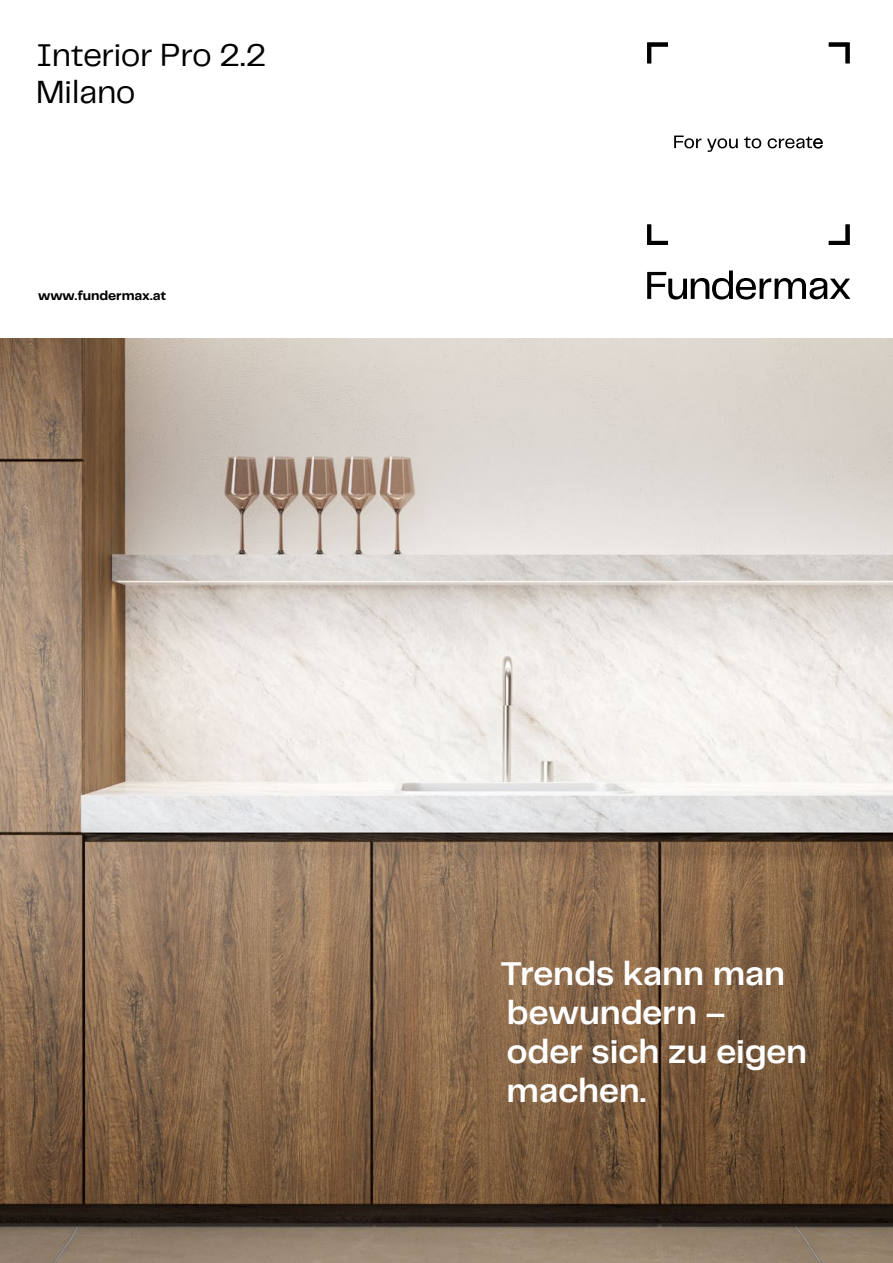
<style>
.page{position:relative;width:893px;height:1263px;background:#fff}
.page>*{position:absolute;margin:0;border:0;box-sizing:border-box;transform-origin:0 0}
.t1{font:600 34.5px/39px "Telegraf";letter-spacing:-.01em;color:#fff}
.t2{font:33px/37.5px "Telegraf";letter-spacing:-.01em;color:#000}
.t3{font:700 13.5px "Telegraf";letter-spacing:-.005em;color:#000}
</style>
<div class="page">
<img style="left:0;top:339px;width:893px;height:924px">
<svg style="left:829px;top:224px;width:21px;height:21px"></svg>
<svg style="left:647px;top:224px;width:21px;height:21px"></svg>
<svg style="left:829px;top:43px;width:21px;height:20px"></svg>
<svg style="left:647px;top:43px;width:21px;height:20px"></svg>
<svg style="left:647px;top:270px;width:203px;height:30px"></svg>
<svg style="left:744px;top:137px;width:17px;height:11px"></svg>
<svg style="left:768px;top:137px;width:55px;height:11px"></svg>
<svg style="left:707px;top:138px;width:31px;height:14px"></svg>
<svg style="left:674px;top:136px;width:27px;height:12px"></svg>
<p class="t2" style="left:36px;top:35px;width:232px">Interior Pro 2.2<br>Milano</p>
<p class="t3" style="left:38px;top:286px;width:129px">www.fundermax.at</p>
<p class="t1" style="left:500px;top:954px;width:308px">Trends kann man bewundern –<br>oder sich zu eigen machen.</p>
</div>
